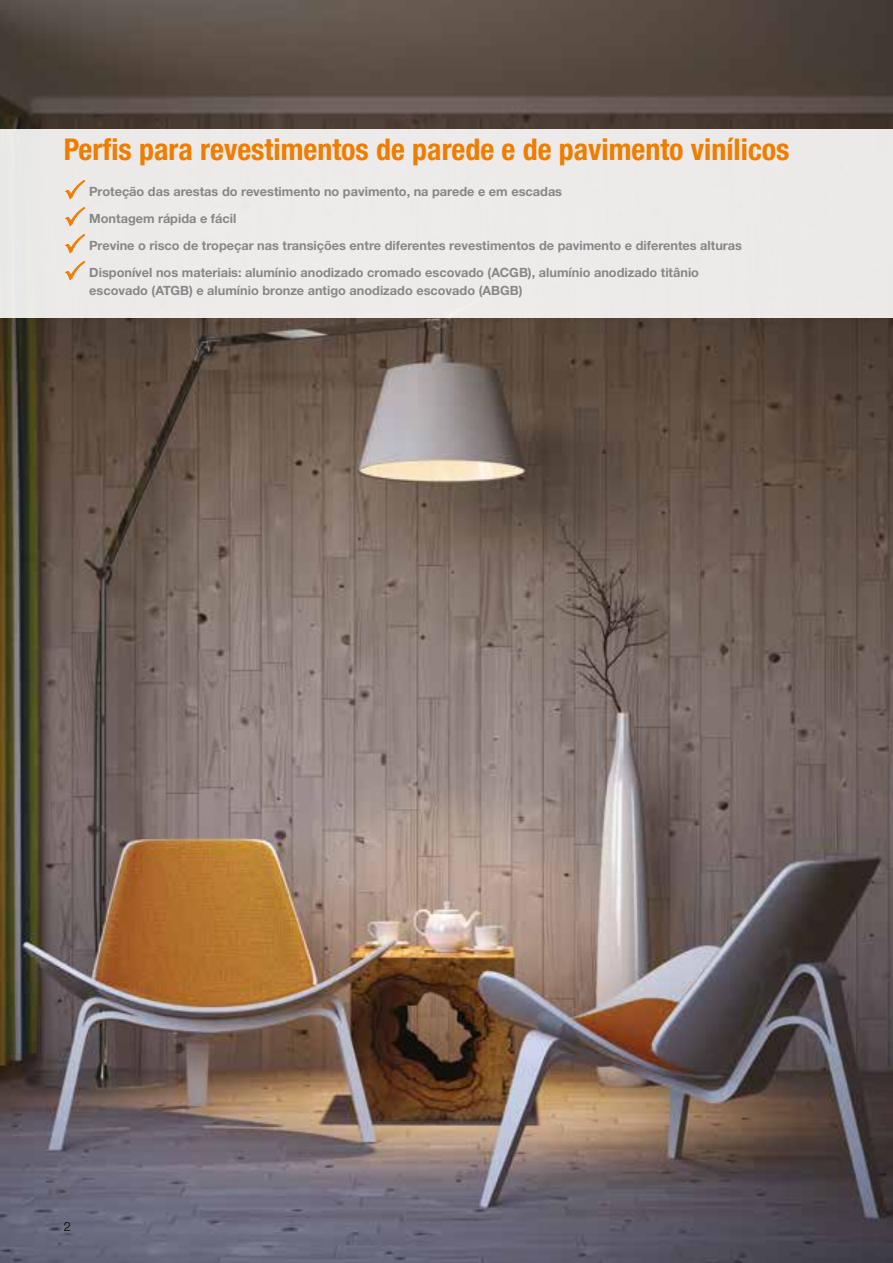
<style>
.page{position:relative;width:893px;height:1263px;background:#fff}
.page>*{position:absolute;margin:0;border:0;box-sizing:border-box;transform-origin:0 0}
.headline_20pt_orange{font:700 condensed 30px "Helvetica Neue LT Pro";color:#ef7d00}
.t1{font:700 12.75px/18px "Helvetica Neue LTW1 G";color:#878787}
.t2{font:300 12.75px "Helvetica Neue LT Pro";color:#000}
.s1{color:#ef7d00}
</style>
<div class="page">
<img style="left:0;top:0;width:893px;height:1263px">
<div style="left:0;top:129px;width:893px;height:189px;background:#ecebea"></div>
<p class="headline_20pt_orange" style="left:64px;top:131px;width:727px">Perfis para revestimentos de parede e de pavimento vinílicos</p>
<p class="t1" style="left:64px;top:183px;width:500px"><span class="s1">✓</span> Proteção das arestas do revestimento no pavimento, na parede e em escadas</p>
<p class="t1" style="left:64px;top:210px;width:174px"><span class="s1">✓</span> Montagem rápida e fácil</p>
<p class="t1" style="left:64px;top:237px;width:680px"><span class="s1">✓</span> Previne o risco de tropeçar nas transições entre diferentes revestimentos de pavimento e diferentes alturas</p>
<p class="t1" style="left:89px;top:264px;width:611px;text-indent:-26px"><span class="s1">✓</span> Disponível nos materiais: alumínio anodizado cromado escovado (ACGB), alumínio anodizado titânio escovado (ATGB) e alumínio bronze antigo anodizado escovado (ABGB)</p>
<p class="t2" style="left:64px;top:1219px;width:9px">2</p>
</div>
